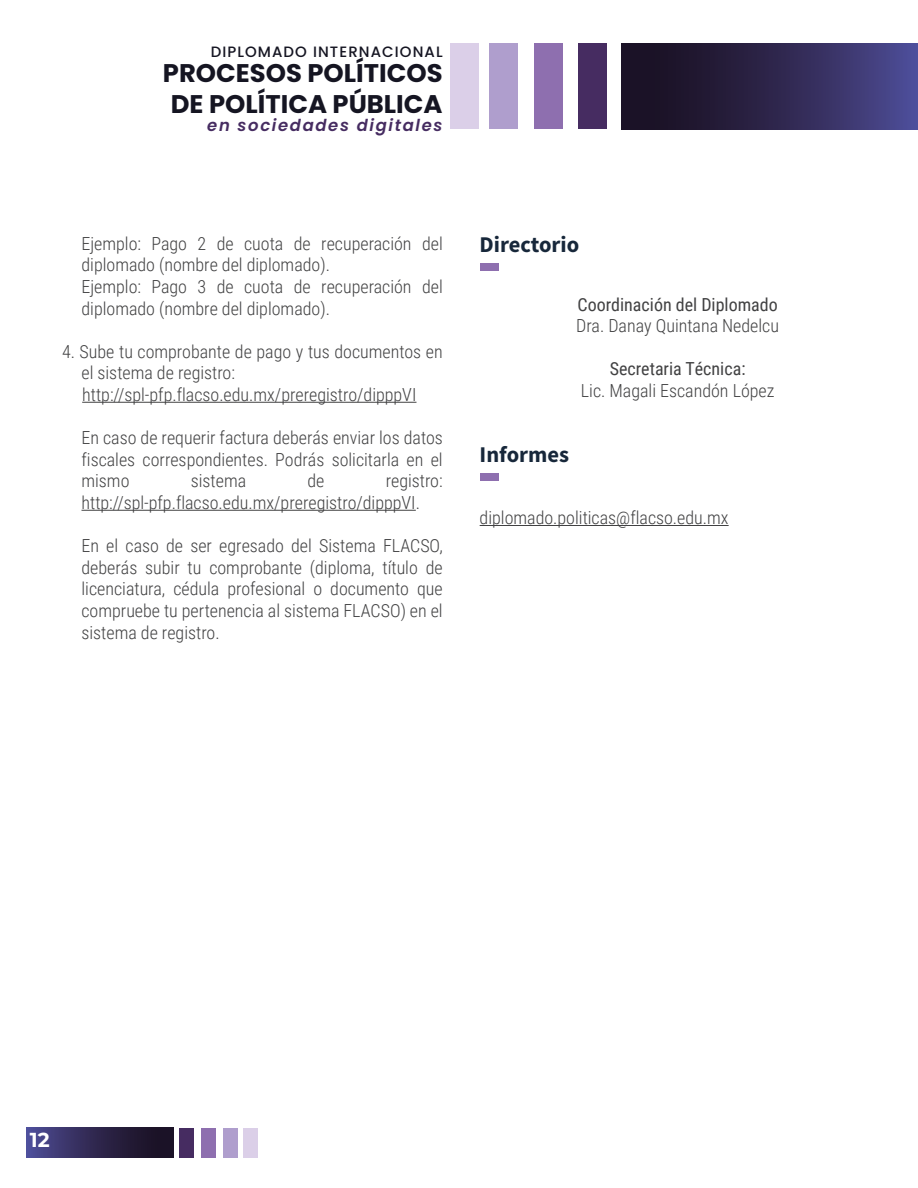
<style>
.page{position:relative;width:918px;height:1188px;background:#fff}
.page>*{position:absolute;margin:0;border:0;box-sizing:border-box;transform-origin:0 0}
.t1{font:700 25.5px/30.6px "Poppins";color:#151522;text-align:center}
.t2{font:700 22.5px "Source Sans Pro";color:#17273a}
.t3{font:700 20.25px "Montserrat Alternates";color:#fff}
.t4{font:300 18px/21.6px "Roboto Condensed";color:#414142}
.t5{font:18px "Roboto Condensed";color:#414142}
.t6{font:italic 600 16.5px "Poppins";letter-spacing:.1em;color:#462c61}
.t7{font:500 15px "Poppins";letter-spacing:.075em;color:#151522}
</style>
<div class="page">
<hr style="left:82px;top:402px;width:334px;height:1px;background:#414142">
<hr style="left:82px;top:510px;width:334px;height:1px;background:#414142">
<div style="left:480px;top:263px;width:19px;height:8px;background:#8e6faf"></div>
<hr style="left:480px;top:525px;width:249px;height:1px;background:#414142">
<div style="left:480px;top:473px;width:19px;height:8px;background:#8e6faf"></div>
<svg style="left:27px;top:1128px;width:146px;height:29px;background:#2f2851"></svg>
<div style="left:180px;top:1129px;width:14px;height:29px;background:#462c61"></div>
<div style="left:202px;top:1129px;width:14px;height:29px;background:#8e6faf"></div>
<div style="left:224px;top:1129px;width:14px;height:29px;background:#af9ecd"></div>
<div style="left:244px;top:1129px;width:14px;height:29px;background:#dbcfe8"></div>
<svg style="left:621px;top:43px;width:297px;height:86px;background:#2f2851"></svg>
<div style="left:579px;top:43px;width:28px;height:86px;background:#462c61"></div>
<div style="left:534px;top:43px;width:29px;height:86px;background:#8e6faf"></div>
<div style="left:490px;top:43px;width:28px;height:86px;background:#af9ecd"></div>
<div style="left:450px;top:43px;width:29px;height:86px;background:#dbcfe8"></div>
<p class="t7" style="left:211px;top:43px;width:233px">DIPLOMADO INTERNACIONAL</p>
<h1 class="t1" style="left:163px;top:58px;width:281px">PROCESOS POLÍTICOS<br>DE POLÍTICA PÚBLICA</h1>
<p class="t6" style="left:207px;top:116px;width:237px">en sociedades digitales</p>
<p class="t4" style="left:82px;top:232px;width:363px">Ejemplo: Pago 2 de cuota de recuperación del diplomado (nombre del diplomado).<br>Ejemplo: Pago 3 de cuota de recuperación del diplomado (nombre del diplomado).</p>
<p class="t4" style="left:82px;top:340px;width:363px;text-indent:-19px">4. Sube tu comprobante de pago y tus documentos en el sistema de registro: http://spl-pfp.flacso.edu.mx/preregistro/dipppVI</p>
<p class="t4" style="left:82px;top:426px;width:363px;text-align:justify">En caso de requerir factura deberás enviar los datos fiscales correspondientes. Podrás solicitarla en el mismo</p>
<p class="t4" style="left:191px;top:469px;width:57px">sistema</p>
<p class="t4" style="left:307px;top:469px;width:18px">de</p>
<p class="t4" style="left:82px;top:469px;width:363px;text-indent:304px">registro: http://spl-pfp.flacso.edu.mx/preregistro/dipppVI.</p>
<p class="t4" style="left:82px;top:534px;width:363px;text-align:justify">En el caso de ser egresado del Sistema FLACSO, deberás subir tu comprobante (diploma, título de licenciatura, cédula profesional o documento que compruebe tu pertenencia al sistema FLACSO) en el sistema de registro.</p>
<p class="t2" style="left:480px;top:229px;width:101px">Directorio</p>
<p class="t5" style="left:578px;top:292px;width:202px">Coordinación del Diplomado</p>
<p class="t4" style="left:576px;top:314px;width:204px">Dra. Danay Quintana Nedelcu</p>
<p class="t5" style="left:610px;top:356px;width:137px">Secretaria Técnica:</p>
<p class="t4" style="left:581px;top:379px;width:195px">Lic. Magali Escandón López</p>
<p class="t2" style="left:480px;top:439px;width:91px">Informes</p>
<p class="t4" style="left:480px;top:506px;width:250px">diplomado.politicas@flacso.edu.mx</p>
<p class="t3" style="left:30px;top:1125px;width:21px">12</p>
</div>
